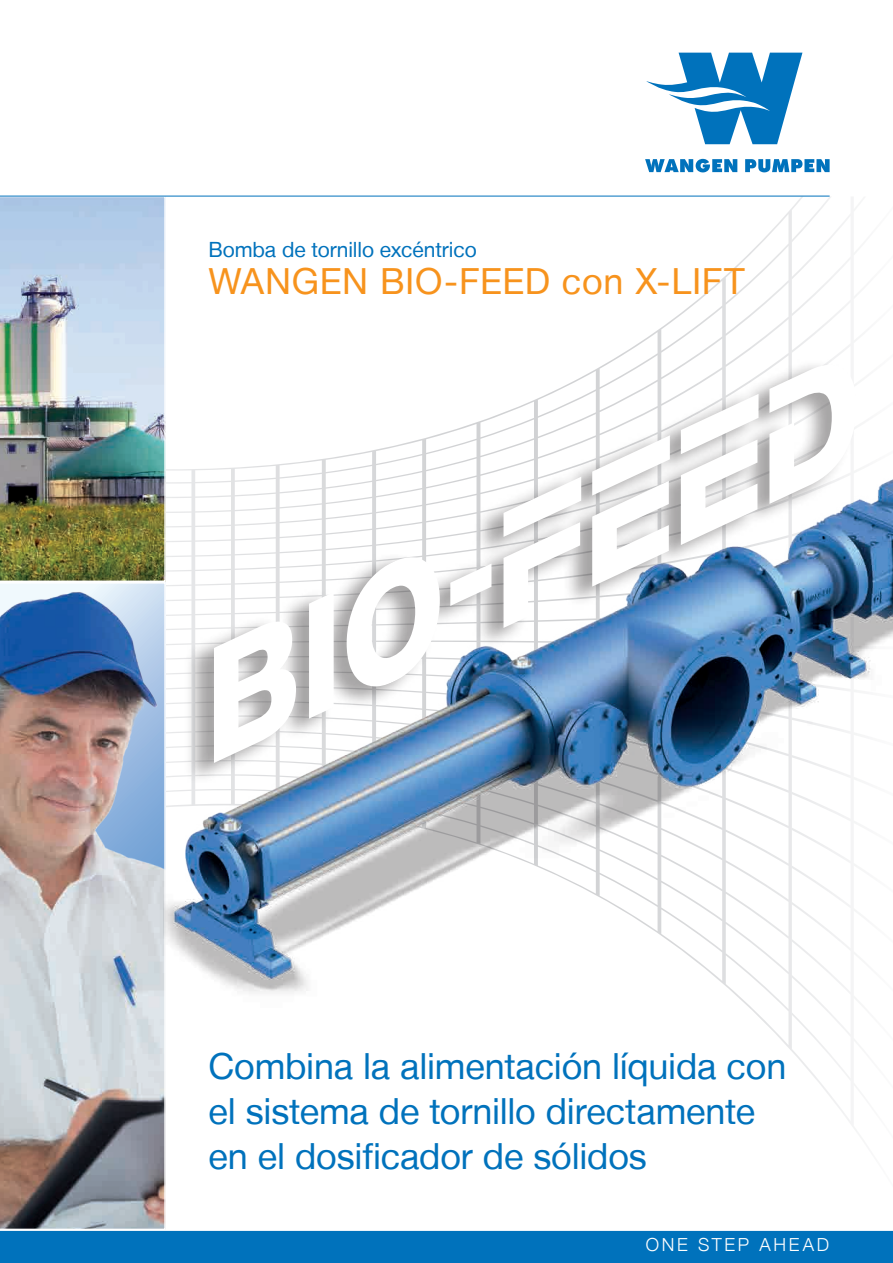
<style>
.page{position:relative;width:893px;height:1263px;background:#fff}
.page>*{position:absolute;margin:0;border:0;box-sizing:border-box;transform-origin:0 0}
.t1{font:36px/45px "Helvetica Neue LT";letter-spacing:-.005em;color:#0072bc}
.t2{font:36px "Helvetica Neue LT";letter-spacing:.015em;color:#f7931d}
.t3{font:21px "Helvetica Neue LT";letter-spacing:-.005em;color:#0072bc}
.t4{font:300 18px "Helvetica Neue LT";letter-spacing:.15em;color:#fff}
</style>
<div class="page">
<svg style="left:614px;top:197px;width:243px;height:935px"></svg>
<img style="left:0;top:197px;width:166px;height:384px">
<img style="left:0;top:583px;width:166px;height:646px">
<hr style="left:0;top:196px;width:830px;height:1px;background:#0072bc">
<svg style="left:645px;top:159px;width:92px;height:13px"></svg>
<svg style="left:745px;top:159px;width:85px;height:13px"></svg>
<svg style="left:646px;top:53px;width:156px;height:91px"></svg>
<div style="left:184px;top:359px;width:672px;height:427px;background:#231f20;opacity:.4"></div>
<svg style="left:681px;top:394px;width:77px;height:6px"></svg>
<svg style="left:769px;top:348px;width:87px;height:52px"></svg>
<img style="left:164px;top:400px;width:729px;height:638px">
<div style="left:0;top:1230px;width:893px;height:33px;background:#0072bc"></div>
<p class="t3" style="left:208px;top:237px;width:270px">Bomba de tornillo excéntrico</p>
<p class="t2" style="left:208px;top:260px;width:538px">WANGEN BIO-FEED con X-LIFT</p>
<p class="t1" style="left:208px;top:1044px;width:579px">Combina la alimentación líquida con el sistema de tornillo directamente en el dosificador de sólidos</p>
<p class="t4" style="left:646px;top:1233px;width:185px">ONE STEP AHEAD</p>
</div>
